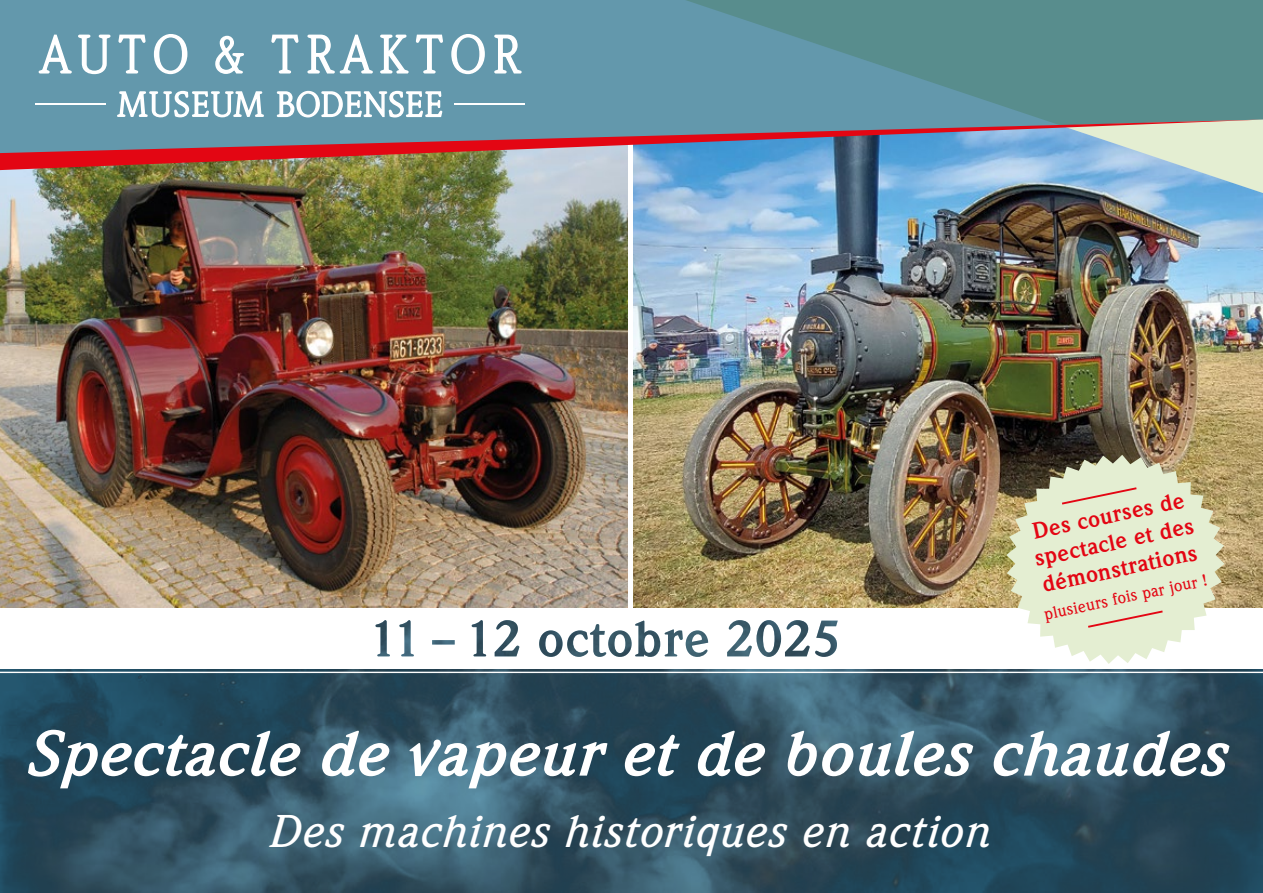
<style>
.page{position:relative;width:1263px;height:893px;background:#fff}
.page>*{position:absolute;margin:0;border:0;box-sizing:border-box;transform-origin:0 0}
.t1{font:italic 700 63px "Weidemann Std";letter-spacing:.02em;color:#fff}
.t2{font:italic 500 45px "Weidemann Std";letter-spacing:.03em;color:#fff}
.t3{font:700 22.5px/27px "Weidemann Std";color:#e30613}
.t4{font:500 16.5px "Weidemann Std";color:#e30613}
</style>
<div class="page">
<img style="left:634px;top:170px;width:629px;height:438px">
<img style="left:0;top:170px;width:628px;height:438px">
<div style="left:0;top:0;width:685px;height:120px;background:#6398ac"></div>
<svg style="left:685px;top:0;width:578px;height:193px;background:#6195a0"></svg>
<svg style="left:0;top:120px;width:1263px;height:50px;background:#8e8c9b"></svg>
<hr style="left:35px;top:103px;width:71px;height:2px;background:#fff">
<svg style="left:271px;top:34px;width:28px;height:40px"></svg>
<svg style="left:307px;top:33px;width:137px;height:41px"></svg>
<svg style="left:451px;top:33px;width:35px;height:42px"></svg>
<svg style="left:493px;top:34px;width:30px;height:40px"></svg>
<svg style="left:276px;top:90px;width:167px;height:27px"></svg>
<svg style="left:38px;top:33px;width:227px;height:84px"></svg>
<hr style="left:454px;top:103px;width:71px;height:2px;background:#fff">
<img style="left:0;top:669px;width:1263px;height:224px">
<hr style="left:0;top:672px;width:1263px;height:1px;background:#fff">
<svg style="left:1006px;top:455px;width:218px;height:209px;background:#d7dbc1"></svg>
<svg style="left:1086px;top:609px;width:79px;height:20px;background:#e3d8c0"></svg>
<svg style="left:1060px;top:486px;width:79px;height:20px;background:#e3d8c0"></svg>
<img style="left:375px;top:620px;width:463px;height:37px">
<p class="t3" style="left:1026px;top:519px;width:164px;rotate:-12deg">Des courses de spectacle et des démonstrations</p>
<p class="t4" style="left:1042px;top:604px;width:168px;rotate:-12deg">plusieurs fois par jour !</p>
<h1 class="t1" style="left:24px;top:715px;width:1201px">Spectacle de vapeur et de boules chaudes</h1>
<h2 class="t2" style="left:272px;top:804px;width:721px">Des machines historiques en action</h2>
</div>
